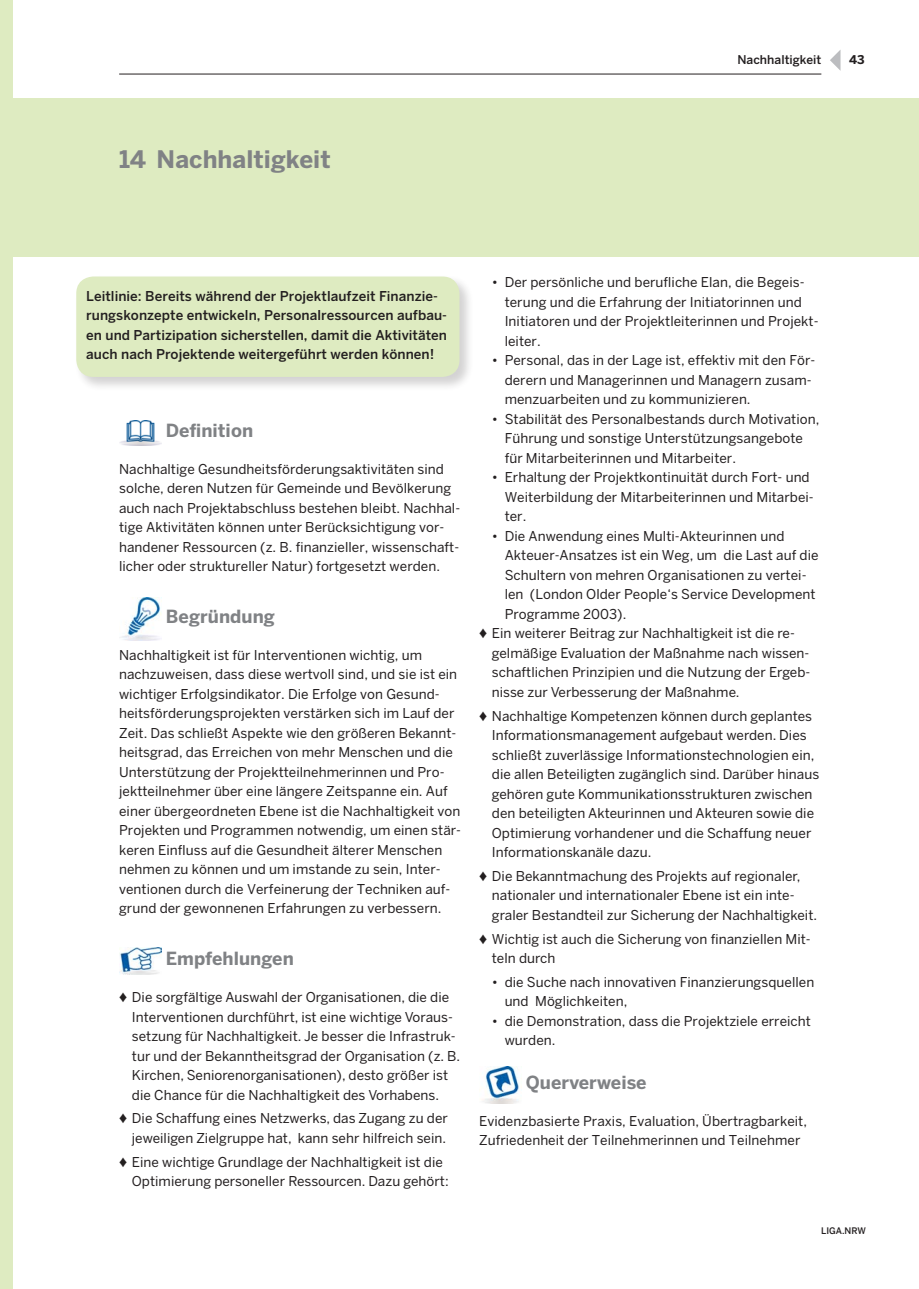
<style>
.page{position:relative;width:919px;height:1289px;background:#fff}
.page>*{position:absolute;margin:0;border:0;box-sizing:border-box;transform-origin:0 0}
.t1{font:700 24px "Benton Sans";letter-spacing:.005em;color:#808285}
.t2{font:700 18px "Benton Sans";letter-spacing:.005em;color:#808285}
.t3{font:13.5px/19.5px "Benton Sans";letter-spacing:.005em;color:#231f20}
.t4{font:500 13.5px/19.5px "Benton Sans";letter-spacing:.005em;color:#231f20}
.t5{font:500 12px "Benton Sans";letter-spacing:.005em;color:#231f20}
.t6{font:700 12px "Benton Sans";color:#231f20}
.t7{font:500 9px "Benton Sans";letter-spacing:.005em;color:#231f20}
</style>
<div class="page">
<div style="left:0;top:0;width:13px;height:1288px;background:#deebc1"></div>
<hr style="left:119px;top:74px;width:702px;height:1px;background:#231f20">
<svg style="left:830px;top:50px;width:10px;height:20px"></svg>
<div style="left:14px;top:98px;width:904px;height:159px;background:#deebc1"></div>
<div style="left:74px;top:275px;width:400px;height:116px;background:#231f20;opacity:.2"></div>
<div style="left:76px;top:276px;width:383px;height:101px;background:#deebc1;border-radius:17px"></div>
<img style="left:119px;top:420px;width:43px;height:25px">
<img style="left:120px;top:597px;width:41px;height:43px">
<img style="left:119px;top:947px;width:42px;height:27px">
<img style="left:483px;top:1066px;width:36px;height:37px">
<h1 class="t1" style="left:119px;top:144px;width:213px">14 Nachhaltigkeit</h1>
<p class="t5" style="left:737px;top:53px;width:85px">Nachhaltigkeit</p>
<p class="t6" style="left:849px;top:53px;width:17px">43</p>
<p class="t4" style="left:86px;top:286px;width:362px">Leitlinie: Bereits während der Projektlaufzeit Finanzie&shy;rungskonzepte entwickeln, Personalressourcen aufbau&shy;en und Partizipation sicherstellen, damit die Aktivitäten auch nach Projektende weitergeführt werden können!</p>
<h2 class="t2" style="left:166px;top:420px;width:89px">Definition</h2>
<p class="t3" style="left:119px;top:459px;width:342px">Nachhaltige Gesundheitsförderungsaktivitäten sind solche, deren Nutzen für Gemeinde und Bevölkerung auch nach Projektabschluss bestehen bleibt. Nachhal&shy;tige Aktivitäten können unter Berücksichtigung vor&shy;handener Ressourcen (z. B. finanzieller, wissenschaft&shy;licher oder struktureller Natur) fortgesetzt werden.</p>
<h2 class="t2" style="left:166px;top:606px;width:110px">Begründung</h2>
<p class="t3" style="left:119px;top:645px;width:343px">Nachhaltigkeit ist für Interventionen wichtig, um nachzuweisen, dass diese wertvoll sind, und sie ist ein wichtiger Erfolgsindikator. Die Erfolge von Gesund&shy;heitsförderungsprojekten verstärken sich im Lauf der Zeit. Das schließt Aspekte wie den größeren Bekannt&shy;heitsgrad, das Erreichen von mehr Menschen und die Unterstützung der Projektteilnehmerinnen und Pro&shy;jektteilnehmer über eine längere Zeitspanne ein. Auf einer übergeordneten Ebene ist die Nachhaltigkeit von Projekten und Programmen notwendig, um einen stär&shy;keren Einfluss auf die Gesundheit älterer Menschen nehmen zu können und um imstande zu sein, Inter&shy;ventionen durch die Verfeinerung der Techniken auf&shy;grund der gewonnenen Erfahrungen zu verbessern.</p>
<h2 class="t2" style="left:166px;top:948px;width:129px">Empfehlungen</h2>
<p class="t3" style="left:132px;top:987px;width:329px;text-indent:-13px">♦ Die sorgfältige Auswahl der Organisationen, die die Interventionen durchführt, ist eine wichtige Voraus&shy;setzung für Nachhaltigkeit. Je besser die Infrastruk&shy;tur und der Bekanntheitsgrad der Organisation (z. B.<br>Kirchen, Seniorenorganisationen), desto größer ist die Chance für die Nachhaltigkeit des Vorhabens.</p>
<p class="t3" style="left:119px;top:1108px;width:330px;text-align:right">♦ Die Schaffung eines Netzwerks, das Zugang zu der jeweiligen Zielgruppe hat, kann sehr hilfreich sein.</p>
<p class="t3" style="left:132px;top:1151px;width:318px;text-indent:-13px">♦ Eine wichtige Grundlage der Nachhaltigkeit ist die<br>Optimierung personeller Ressourcen. Dazu gehört:</p>
<p class="t3" style="left:504px;top:272px;width:315px;text-indent:-13px">• Der persönliche und berufliche Elan, die Begeis&shy;terung und die Erfahrung der Initiatorinnen und Initiatoren und der Projektleiterinnen und Projekt&shy;leiter.</p>
<p class="t3" style="left:504px;top:350px;width:312px;text-indent:-13px">• Personal, das in der Lage ist, effektiv mit den För&shy;derern und Managerinnen und Managern zusam&shy;menzuarbeiten und zu kommunizieren.</p>
<p class="t3" style="left:504px;top:409px;width:316px;text-indent:-13px">• Stabilität des Personalbestands durch Motivation,<br>Führung und sonstige Unterstützungsangebote für Mitarbeiterinnen und Mitarbeiter.</p>
<p class="t3" style="left:504px;top:467px;width:310px;text-indent:-13px">• Erhaltung der Projektkontinuität durch Fort- und<br>Weiterbildung der Mitarbeiterinnen und Mitarbei&shy;ter.</p>
<p class="t3" style="left:492px;top:526px;width:294px">• Die Anwendung eines Multi-Akteurinnen und</p>
<p class="t3" style="left:504px;top:545px;width:315px">Akteuer-Ansatzes ist ein Weg, um die Last auf die</p>
<p class="t3" style="left:504px;top:565px;width:303px">Schultern von mehren Organisationen zu vertei-</p>
<p class="t3" style="left:504px;top:584px;width:312px">len (London Older People‘s Service Development</p>
<p class="t3" style="left:504px;top:604px;width:123px">Programme 2003).</p>
<p class="t3" style="left:479px;top:623px;width:317px">♦ Ein weiterer Beitrag zur Nachhaltigkeit ist die re-</p>
<p class="t3" style="left:492px;top:643px;width:319px">gelmäßige Evaluation der Maßnahme nach wissen-</p>
<p class="t3" style="left:492px;top:662px;width:320px">schaftlichen Prinzipien und die Nutzung der Ergeb-</p>
<p class="t3" style="left:492px;top:682px;width:249px">nisse zur Verbesserung der Maßnahme.</p>
<p class="t3" style="left:492px;top:705px;width:329px;text-indent:-13px">♦ Nachhaltige Kompetenzen können durch geplantes Informationsmanagement aufgebaut werden. Dies schließt zuverlässige Informationstechnologien ein, die allen Beteiligten zugänglich sind. Darüber hinaus gehören gute Kommunikationsstrukturen zwischen den beteiligten Akteurinnen und Akteuren sowie die Optimierung vorhandener und die Schaffung neuer Informationskanäle dazu.</p>
<p class="t3" style="left:492px;top:866px;width:327px;text-indent:-13px">♦ Die Bekanntmachung des Projekts auf regionaler, nationaler und internationaler Ebene ist ein inte&shy;graler Bestandteil zur Sicherung der Nachhaltigkeit.</p>
<p class="t3" style="left:492px;top:928px;width:320px;text-indent:-13px">♦ Wichtig ist auch die Sicherung von finanziellen Mit&shy;teln durch</p>
<p class="t3" style="left:504px;top:972px;width:311px;text-indent:-13px">• die Suche nach innovativen Finanzierungsquellen und Möglichkeiten,</p>
<p class="t3" style="left:504px;top:1011px;width:308px;text-indent:-13px">• die Demonstration, dass die Projektziele erreicht wurden.</p>
<h2 class="t2" style="left:526px;top:1071px;width:122px">Querverweise</h2>
<p class="t3" style="left:479px;top:1110px;width:329px">Evidenzbasierte Praxis, Evaluation, Übertragbarkeit,<br>Zufriedenheit der Teilnehmerinnen und Teilnehmer</p>
<p class="t7" style="left:821px;top:1225px;width:46px">LIGA.NRW</p>
</div>
